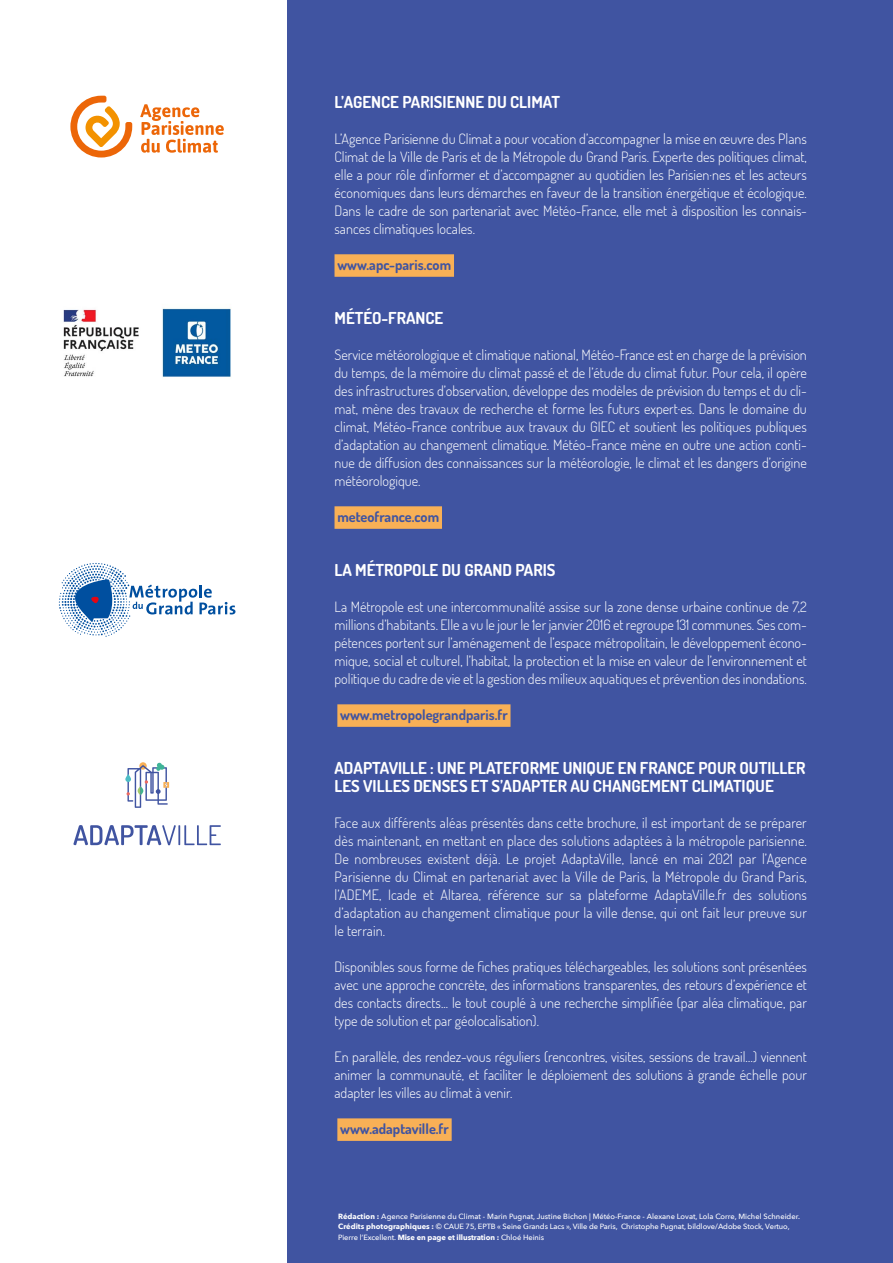
<style>
.page{position:relative;width:893px;height:1263px;background:#fff}
.page>*{position:absolute;margin:0;border:0;box-sizing:border-box;transform-origin:0 0}
.titre_2{font:700 16.5px/18px "Dosis";color:#fff}
.courant{font:700 16.5px "Dosis";color:#fff}
.courant-2{font:300 14.25px/18px "Dosis";color:#fff;text-align:justify}
.courant-3{font:700 14.25px "Dosis";color:#4054a1}
.t1{font:500 7.5px/10.8px "Avenir Next";letter-spacing:-.01em;color:#fff}
.s1{font-weight:700}
</style>
<div class="page">
<div style="left:287px;top:0;width:606px;height:1263px;background:#4054a1"></div>
<div style="left:334px;top:254px;width:120px;height:23px;background:#f8b056"></div>
<div style="left:334px;top:506px;width:108px;height:23px;background:#f8b056"></div>
<div style="left:337px;top:704px;width:173px;height:23px;background:#f8b056"></div>
<div style="left:337px;top:1118px;width:115px;height:23px;background:#f8b056"></div>
<svg style="left:73px;top:825px;width:148px;height:20px"></svg>
<svg style="left:127px;top:763px;width:42px;height:45px"></svg>
<svg style="left:140px;top:104px;width:84px;height:49px"></svg>
<svg style="left:70px;top:96px;width:62px;height:62px"></svg>
<svg style="left:59px;top:563px;width:176px;height:74px"></svg>
<img style="left:63px;top:308px;width:168px;height:69px">
<p class="titre_2" style="left:334px;top:92px;width:227px">L’AGENCE PARISIENNE DU CLIMAT</p>
<p class="courant-2" style="left:334px;top:129px;width:474px">L’Agence Parisienne du Climat a pour vocation d’accompagner la mise en œuvre des Plans Climat de la Ville de Paris et de la Métropole du Grand Paris. Experte des politiques climat, elle a pour rôle d’informer et d’accompagner au quotidien les Parisien·nes et les acteurs économiques dans leurs démarches en faveur de la transition énergétique et écologique.<br>Dans le cadre de son partenariat avec Météo-France, elle met à disposition les connais&shy;sances climatiques locales.</p>
<p class="courant-3" style="left:337px;top:255px;width:115px">www.apc-paris.com</p>
<p class="titre_2" style="left:334px;top:308px;width:110px">MÉTÉO-FRANCE</p>
<p class="courant-2" style="left:334px;top:345px;width:474px">Service météorologique et climatique national, Météo-France est en charge de la prévision du temps, de la mémoire du climat passé et de l’étude du climat futur. Pour cela, il opère des infrastructures d’observation, développe des modèles de prévision du temps et du cli&shy;mat, mène des travaux de recherche et forme les futurs expert·es. Dans le domaine du climat, Météo-France contribue aux travaux du GIEC et soutient les politiques publiques d’adaptation au changement climatique. Météo-France mène en outre une action conti&shy;nue de diffusion des connaissances sur la météorologie, le climat et les dangers d’origine météorologique.</p>
<p class="courant-3" style="left:337px;top:507px;width:103px">meteofrance.com</p>
<p class="courant" style="left:334px;top:559px;width:223px">LA MÉTROPOLE DU GRAND PARIS</p>
<p class="courant-2" style="left:334px;top:597px;width:474px">La Métropole est une intercommunalité assise sur la zone dense urbaine continue de 7,2 millions d’habitants. Elle a vu le jour le 1er janvier 2016 et regroupe 131 communes. Ses com&shy;pétences portent sur l’aménagement de l’espace métropolitain, le développement écono&shy;mique, social et culturel, l’habitat, la protection et la mise en valeur de l’environnement et politique du cadre de vie et la gestion des milieux aquatiques et prévention des inondations.</p>
<p class="courant-3" style="left:340px;top:705px;width:169px">www.metropolegrandparis.fr</p>
<p class="titre_2" style="left:334px;top:758px;width:473px">ADAPTAVILLE : UNE PLATEFORME UNIQUE EN FRANCE POUR OUTILLER<br>LES VILLES DENSES ET S’ADAPTER AU CHANGEMENT CLIMATIQUE</p>
<p class="courant-2" style="left:334px;top:813px;width:474px">Face aux différents aléas présentés dans cette brochure, il est important de se préparer dès maintenant, en mettant en place des solutions adaptées à la métropole parisienne.<br>De nombreuses existent déjà. Le projet AdaptaVille, lancé en mai 2021 par l’Agence Parisienne du Climat en partenariat avec la Ville de Paris, la Métropole du Grand Paris, l’ADEME, Icade et Altarea, référence sur sa plateforme AdaptaVille.fr des solutions d’adaptation au changement climatique pour la ville dense, qui ont fait leur preuve sur le terrain.</p>
<p class="courant-2" style="left:334px;top:957px;width:474px">Disponibles sous forme de fiches pratiques téléchargeables, les solutions sont présentées avec une approche concrète, des informations transparentes, des retours d’expérience et des contacts directs... le tout couplé à une recherche simplifiée (par aléa climatique, par type de solution et par géolocalisation).</p>
<p class="courant-2" style="left:334px;top:1047px;width:474px">En parallèle, des rendez-vous réguliers (rencontres, visites, sessions de travail…) viennent animer la communauté, et faciliter le déploiement des solutions à grande échelle pour adapter les villes au climat à venir.</p>
<p class="courant-3" style="left:340px;top:1119px;width:110px">www.adaptaville.fr</p>
<p class="t1" style="left:338px;top:1210px;width:463px"><span class="s1">Rédaction :</span> Agence Parisienne du Climat - Marin Pugnat, Justine Bichon | Météo-France - Alexane Lovat, Lola Corre, Michel Schneider.<br><span class="s1">Crédits photographiques :</span> © CAUE 75, EPTB « Seine Grands Lacs », Ville de Paris, Christophe Pugnat, bildlove/Adobe Stock, Vertuo,<br>Pierre l’Excellent. <span class="s1">Mise en page et illustration :</span> Chloé Heinis</p>
</div>
